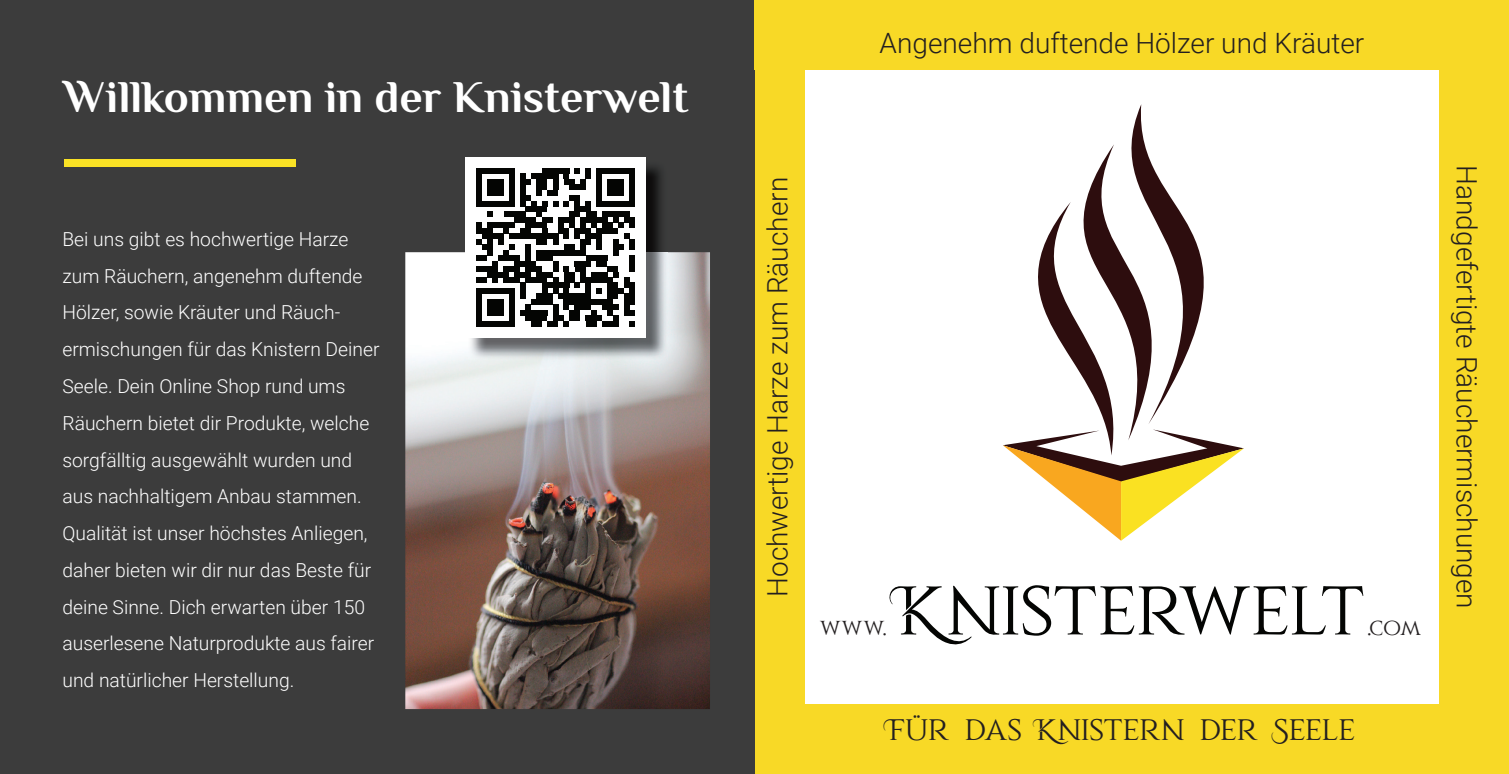
<style>
.page{position:relative;width:1509px;height:774px;background:#fff}
.page>*{position:absolute;margin:0;border:0;box-sizing:border-box;transform-origin:0 0}
.t1{font:89.25px "Qardoos Personal Use";color:#040503}
.t2{font:700 45.5px "Philosopher";color:#fff}
.t3{font:38.5px "Qardoos Personal Use";color:#231f20}
.t4{font:300 28px "Roboto";color:#231f20}
.t5{font:26.25px "Qardoos Personal Use";color:#231f20}
.t6{font:300 19.25px/36.8px "Roboto";color:#fff}
</style>
<div class="page">
<div style="left:0;top:0;width:774px;height:774px;background:#3c3c3c"></div>
<div style="left:64px;top:159px;width:231px;height:8px;background:#fae225"></div>
<img style="left:405px;top:252px;width:305px;height:457px">
<img style="left:468px;top:160px;width:199px;height:199px">
<div style="left:465px;top:157px;width:180px;height:180px;background:#fff"></div>
<div style="left:476px;top:168px;width:38px;height:5px;background:#040503"></div>
<div style="left:596px;top:168px;width:38px;height:5px;background:#040503"></div>
<div style="left:487px;top:179px;width:16px;height:5px;background:#040503"></div>
<div style="left:520px;top:179px;width:11px;height:5px;background:#040503"></div>
<div style="left:607px;top:179px;width:16px;height:5px;background:#040503"></div>
<div style="left:487px;top:184px;width:16px;height:6px;background:#040503"></div>
<div style="left:607px;top:184px;width:16px;height:6px;background:#040503"></div>
<div style="left:487px;top:190px;width:16px;height:5px;background:#040503"></div>
<svg style="left:520px;top:173px;width:5px;height:22px"></svg>
<div style="left:607px;top:190px;width:16px;height:5px;background:#040503"></div>
<svg style="left:476px;top:173px;width:5px;height:28px"></svg>
<svg style="left:509px;top:173px;width:5px;height:28px"></svg>
<div style="left:520px;top:195px;width:11px;height:6px;background:#040503"></div>
<svg style="left:629px;top:173px;width:5px;height:28px"></svg>
<div style="left:476px;top:201px;width:38px;height:5px;background:#040503"></div>
<svg style="left:520px;top:201px;width:5px;height:5px"></svg>
<svg style="left:531px;top:168px;width:71px;height:38px"></svg>
<div style="left:596px;top:201px;width:38px;height:5px;background:#040503"></div>
<div style="left:525px;top:206px;width:22px;height:6px;background:#040503"></div>
<div style="left:574px;top:206px;width:17px;height:6px;background:#040503"></div>
<svg style="left:487px;top:212px;width:5px;height:5px"></svg>
<div style="left:503px;top:212px;width:22px;height:5px;background:#040503"></div>
<svg style="left:536px;top:212px;width:6px;height:5px"></svg>
<div style="left:569px;top:212px;width:11px;height:5px;background:#040503"></div>
<div style="left:585px;top:212px;width:11px;height:5px;background:#040503"></div>
<div style="left:602px;top:212px;width:27px;height:5px;background:#040503"></div>
<div style="left:514px;top:217px;width:22px;height:6px;background:#040503"></div>
<div style="left:542px;top:217px;width:10px;height:6px;background:#040503"></div>
<div style="left:558px;top:217px;width:16px;height:6px;background:#040503"></div>
<div style="left:580px;top:217px;width:27px;height:6px;background:#040503"></div>
<div style="left:623px;top:217px;width:11px;height:6px;background:#040503"></div>
<svg style="left:476px;top:223px;width:5px;height:5px"></svg>
<div style="left:487px;top:223px;width:27px;height:5px;background:#040503"></div>
<div style="left:525px;top:223px;width:22px;height:5px;background:#040503"></div>
<svg style="left:591px;top:223px;width:5px;height:5px"></svg>
<div style="left:602px;top:223px;width:11px;height:5px;background:#040503"></div>
<svg style="left:613px;top:217px;width:10px;height:11px"></svg>
<svg style="left:629px;top:223px;width:5px;height:5px"></svg>
<div style="left:476px;top:228px;width:16px;height:6px;background:#040503"></div>
<div style="left:520px;top:228px;width:11px;height:6px;background:#040503"></div>
<div style="left:574px;top:228px;width:17px;height:6px;background:#040503"></div>
<div style="left:596px;top:228px;width:22px;height:6px;background:#040503"></div>
<div style="left:481px;top:234px;width:22px;height:5px;background:#040503"></div>
<div style="left:509px;top:234px;width:49px;height:5px;background:#040503"></div>
<div style="left:585px;top:234px;width:17px;height:5px;background:#040503"></div>
<svg style="left:476px;top:239px;width:5px;height:5px"></svg>
<svg style="left:487px;top:239px;width:5px;height:5px"></svg>
<div style="left:536px;top:239px;width:11px;height:5px;background:#040503"></div>
<div style="left:580px;top:239px;width:11px;height:5px;background:#040503"></div>
<div style="left:481px;top:244px;width:11px;height:6px;background:#040503"></div>
<svg style="left:542px;top:223px;width:43px;height:27px"></svg>
<svg style="left:596px;top:239px;width:6px;height:11px"></svg>
<svg style="left:487px;top:250px;width:5px;height:5px"></svg>
<svg style="left:498px;top:228px;width:16px;height:27px"></svg>
<div style="left:536px;top:250px;width:49px;height:5px;background:#040503"></div>
<div style="left:476px;top:255px;width:11px;height:6px;background:#040503"></div>
<div style="left:498px;top:255px;width:22px;height:6px;background:#040503"></div>
<svg style="left:525px;top:244px;width:6px;height:17px"></svg>
<div style="left:536px;top:255px;width:16px;height:6px;background:#040503"></div>
<div style="left:585px;top:255px;width:22px;height:6px;background:#040503"></div>
<svg style="left:492px;top:261px;width:6px;height:5px"></svg>
<div style="left:514px;top:261px;width:22px;height:5px;background:#040503"></div>
<div style="left:596px;top:261px;width:11px;height:5px;background:#040503"></div>
<div style="left:476px;top:266px;width:22px;height:6px;background:#040503"></div>
<div style="left:503px;top:266px;width:17px;height:6px;background:#040503"></div>
<div style="left:525px;top:266px;width:17px;height:6px;background:#040503"></div>
<div style="left:607px;top:266px;width:11px;height:6px;background:#040503"></div>
<div style="left:487px;top:272px;width:22px;height:5px;background:#040503"></div>
<div style="left:514px;top:272px;width:17px;height:5px;background:#040503"></div>
<div style="left:536px;top:272px;width:16px;height:5px;background:#040503"></div>
<div style="left:591px;top:272px;width:16px;height:5px;background:#040503"></div>
<div style="left:476px;top:277px;width:11px;height:6px;background:#040503"></div>
<svg style="left:492px;top:277px;width:6px;height:6px"></svg>
<div style="left:503px;top:277px;width:17px;height:6px;background:#040503"></div>
<div style="left:525px;top:277px;width:22px;height:6px;background:#040503"></div>
<div style="left:580px;top:277px;width:33px;height:6px;background:#040503"></div>
<div style="left:607px;top:283px;width:11px;height:5px;background:#040503"></div>
<div style="left:476px;top:288px;width:38px;height:6px;background:#040503"></div>
<svg style="left:542px;top:261px;width:60px;height:33px"></svg>
<div style="left:607px;top:288px;width:16px;height:6px;background:#040503"></div>
<svg style="left:613px;top:234px;width:21px;height:60px"></svg>
<svg style="left:520px;top:283px;width:5px;height:16px"></svg>
<div style="left:536px;top:294px;width:16px;height:5px;background:#040503"></div>
<div style="left:558px;top:294px;width:33px;height:5px;background:#040503"></div>
<div style="left:607px;top:294px;width:11px;height:5px;background:#040503"></div>
<div style="left:623px;top:294px;width:11px;height:5px;background:#040503"></div>
<div style="left:487px;top:299px;width:16px;height:6px;background:#040503"></div>
<div style="left:531px;top:299px;width:21px;height:6px;background:#040503"></div>
<div style="left:563px;top:299px;width:50px;height:6px;background:#040503"></div>
<div style="left:623px;top:299px;width:11px;height:6px;background:#040503"></div>
<div style="left:487px;top:305px;width:16px;height:5px;background:#040503"></div>
<svg style="left:525px;top:305px;width:6px;height:5px"></svg>
<div style="left:574px;top:305px;width:17px;height:5px;background:#040503"></div>
<div style="left:602px;top:305px;width:16px;height:5px;background:#040503"></div>
<div style="left:487px;top:310px;width:16px;height:5px;background:#040503"></div>
<div style="left:520px;top:310px;width:27px;height:5px;background:#040503"></div>
<svg style="left:553px;top:305px;width:16px;height:10px"></svg>
<div style="left:569px;top:310px;width:11px;height:5px;background:#040503"></div>
<svg style="left:591px;top:310px;width:5px;height:5px"></svg>
<svg style="left:476px;top:294px;width:5px;height:27px"></svg>
<svg style="left:509px;top:294px;width:5px;height:27px"></svg>
<div style="left:525px;top:315px;width:22px;height:6px;background:#040503"></div>
<div style="left:552px;top:315px;width:11px;height:6px;background:#040503"></div>
<div style="left:569px;top:315px;width:11px;height:6px;background:#040503"></div>
<div style="left:585px;top:315px;width:17px;height:6px;background:#040503"></div>
<div style="left:476px;top:321px;width:38px;height:5px;background:#040503"></div>
<div style="left:531px;top:321px;width:11px;height:5px;background:#040503"></div>
<div style="left:547px;top:321px;width:11px;height:5px;background:#040503"></div>
<svg style="left:563px;top:321px;width:6px;height:5px"></svg>
<div style="left:585px;top:321px;width:11px;height:5px;background:#040503"></div>
<div style="left:602px;top:321px;width:16px;height:5px;background:#040503"></div>
<svg style="left:607px;top:305px;width:27px;height:21px"></svg>
<svg style="left:1091px;top:104px;width:83px;height:98px"></svg>
<svg style="left:1003px;top:202px;width:240px;height:339px"></svg>
<div style="left:754px;top:0;width:734px;height:69px;background:#f8d926"></div>
<div style="left:755px;top:705px;width:753px;height:69px;background:#f8d926"></div>
<div style="left:1439px;top:0;width:69px;height:754px;background:#f8d926"></div>
<div style="left:755px;top:0;width:49px;height:774px;background:#f8d926"></div>
<h2 class="t2" style="left:64px;top:72px;width:626px">Willkommen in der Knisterwelt</h2>
<p class="t6" style="left:62px;top:221px;width:318px">Bei uns gibt es hochwertige Harze zum Räuchern, angenehm duftende Hölzer, sowie Kräuter und Räuch&shy;ermischungen für das Knistern Deiner Seele. Dein Online Shop rund ums Räuchern bietet dir Produkte, welche sorgfälltig ausgewählt wurden und aus nachhaltigem Anbau stammen.<br>Qualität ist unser höchstes Anliegen, daher bieten wir dir nur das Beste für deine Sinne. Dich erwarten über 150 auserlesene Naturprodukte aus fairer und natürlicher Herstellung.</p>
<h3 class="t4" style="left:879px;top:27px;width:486px">Angenehm duftende Hölzer und Kräuter</h3>
<h3 class="t4" style="left:761px;top:597px;width:421px;rotate:-90deg">Hochwertige Harze zum Räuchern</h3>
<h1 class="t1" style="left:899px;top:572px;width:468px">Knisterwelt</h1>
<h3 class="t5" style="left:819px;top:616px;width:69px">www.</h3>
<h3 class="t5" style="left:1366px;top:617px;width:56px">.com</h3>
<h3 class="t3" style="left:889px;top:713px;width:467px">Für das Knistern der Seele</h3>
<h3 class="t4" style="left:1482px;top:165px;width:445px;rotate:90deg">Handgefertigte Räuchermischungen</h3>
</div>
